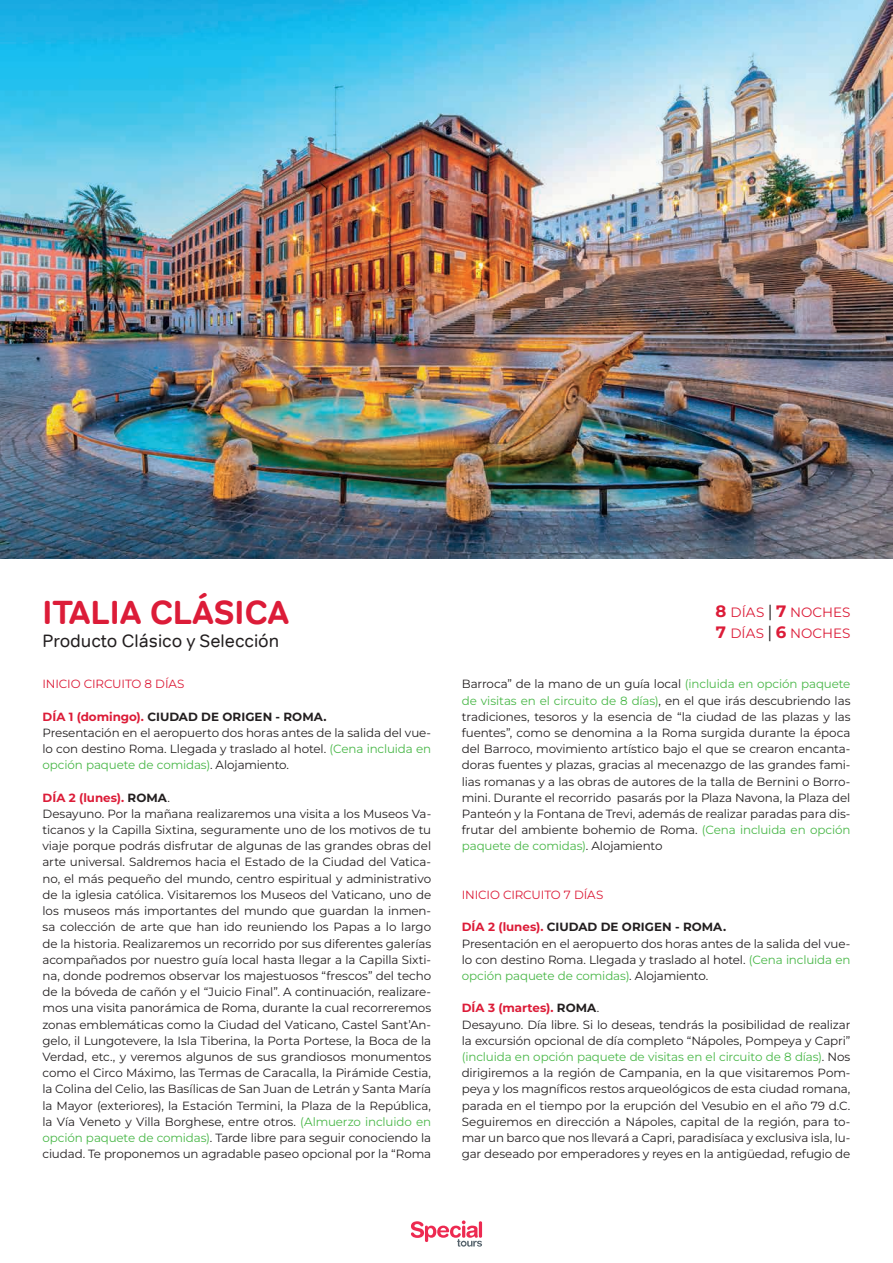
<style>
.page{position:relative;width:893px;height:1263px;background:#fff}
.page>*{position:absolute;margin:0;border:0;box-sizing:border-box;transform-origin:0 0}
.t1{font:700 33.75px "Tondo";color:#dc1c38}
.t2{font:18px "Tondo";color:#231f20}
.t3{font:13.5px/21px "Montserrat";letter-spacing:.005em;color:#dc1c38}
.t4{font:11.85px/16.2px "Montserrat";letter-spacing:-.01em;color:#231f20}
.t5{font:11.85px "Montserrat";letter-spacing:-.015em;color:#dc1c38}
.s1{font-weight:700;font-size:16.5px}
.s2{font-size:16.5px;color:#231f20}
.s3{font-weight:700;color:#dc1c38}
.s4{font-weight:700}
.s5{color:#49b748}
</style>
<div class="page">
<svg style="left:411px;top:1220px;width:71px;height:26px"></svg>
<img style="left:0;top:0;width:893px;height:558px">
<h1 class="t1" style="left:43px;top:592px;width:248px">ITALIA CLÁSICA</h1>
<p class="t3" style="left:715px;top:603px;width:137px"><span class="s1">8</span> DÍAS <span class="s2">|</span> <span class="s1">7</span> NOCHES<br><span class="s1">7</span> DÍAS <span class="s2">|</span> <span class="s1">6</span> NOCHES</p>
<p class="t5" style="left:43px;top:676px;width:144px">INICIO CIRCUITO 8 DÍAS</p>
<p class="t4" style="left:43px;top:709px;width:390px"><span class="s3">DÍA 1 (domingo).</span> <span class="s4">CIUDAD DE ORIGEN - ROMA.<br></span>Presentación en el aeropuerto dos horas antes de la salida del vue&shy;lo con destino Roma. Llegada y traslado al hotel. <span class="s5">(Cena incluida en opción paquete de comidas)</span>. Alojamiento.</p>
<p class="t4" style="left:43px;top:790px;width:390px"><span class="s3">DÍA 2 (lunes).</span> <span class="s4">ROMA</span>.<br>Desayuno. Por la mañana realizaremos una visita a los Museos Va&shy;ticanos y la Capilla Sixtina, seguramente uno de los motivos de tu viaje porque podrás disfrutar de algunas de las grandes obras del arte universal. Saldremos hacia el Estado de la Ciudad del Vatica&shy;no, el más pequeño del mundo, centro espiritual y administrativo de la iglesia católica. Visitaremos los Museos del Vaticano, uno de los museos más importantes del mundo que guardan la inmen&shy;sa colección de arte que han ido reuniendo los Papas a lo largo de la historia. Realizaremos un recorrido por sus diferentes galerías acompañados por nuestro guía local hasta llegar a la Capilla Sixti&shy;na, donde podremos observar los majestuosos “frescos” del techo de la bóveda de cañón y el “Juicio Final”. A continuación, realizare&shy;mos una visita panorámica de Roma, durante la cual recorreremos zonas emblemáticas como la Ciudad del Vaticano, Castel Sant’An&shy;gelo, il Lungotevere, la Isla Tiberina, la Porta Portese, la Boca de la Verdad, etc., y veremos algunos de sus grandiosos monumentos como el Circo Máximo, las Termas de Caracalla, la Pirámide Cestia, la Colina del Celio, las Basílicas de San Juan de Letrán y Santa María la Mayor (exteriores), la Estación Termini, la Plaza de la República, la Vía Veneto y Villa Borghese, entre otros. <span class="s5">(Almuerzo incluido en opción paquete de comidas)</span>. Tarde libre para seguir conociendo la ciudad. Te proponemos un agradable paseo opcional por la “Roma</p>
<h2 class="t2" style="left:43px;top:630px;width:238px">Producto Clásico y Selección</h2>
<p class="t4" style="left:462px;top:677px;width:390px;text-align:justify">Barroca” de la mano de un guía local <span class="s5">(incluida en opción paquete de visitas en el circuito de 8 días)</span>, en el que irás descubriendo las tradiciones, tesoros y la esencia de “la ciudad de las plazas y las fuentes”, como se denomina a la Roma surgida durante la época del Barroco, movimiento artístico bajo el que se crearon encanta&shy;doras fuentes y plazas, gracias al mecenazgo de las grandes fami&shy;lias romanas y a las obras de autores de la talla de Bernini o Borro&shy;mini. Durante el recorrido pasarás por la Plaza Navona, la Plaza del Panteón y la Fontana de Trevi, además de realizar paradas para dis&shy;frutar del ambiente bohemio de Roma. <span class="s5">(Cena incluida en opción paquete de comidas)</span>. Alojamiento</p>
<p class="t5" style="left:462px;top:887px;width:143px">INICIO CIRCUITO 7 DÍAS</p>
<p class="t4" style="left:462px;top:920px;width:390px"><span class="s3">DÍA 2 (lunes).</span> <span class="s4">CIUDAD DE ORIGEN - ROMA.<br></span>Presentación en el aeropuerto dos horas antes de la salida del vue&shy;lo con destino Roma. Llegada y traslado al hotel. <span class="s5">(Cena incluida en opción paquete de comidas)</span>. Alojamiento.</p>
<p class="t4" style="left:462px;top:1001px;width:390px"><span class="s3">DÍA 3 (martes).</span> <span class="s4">ROMA</span>.<br>Desayuno. Día libre. Si lo deseas, tendrás la posibilidad de realizar la excursión opcional de día completo “Nápoles, Pompeya y Capri” <span class="s5">(incluida en opción paquete de visitas en el circuito de 8 días)</span>. Nos dirigiremos a la región de Campania, en la que visitaremos Pom&shy;peya y los magníficos restos arqueológicos de esta ciudad romana, parada en el tiempo por la erupción del Vesubio en el año 79 d.C.<br>Seguiremos en dirección a Nápoles, capital de la región, para to&shy;mar un barco que nos llevará a Capri, paradisíaca y exclusiva isla, lu&shy;gar deseado por emperadores y reyes en la antigüedad, refugio de</p>
</div>
